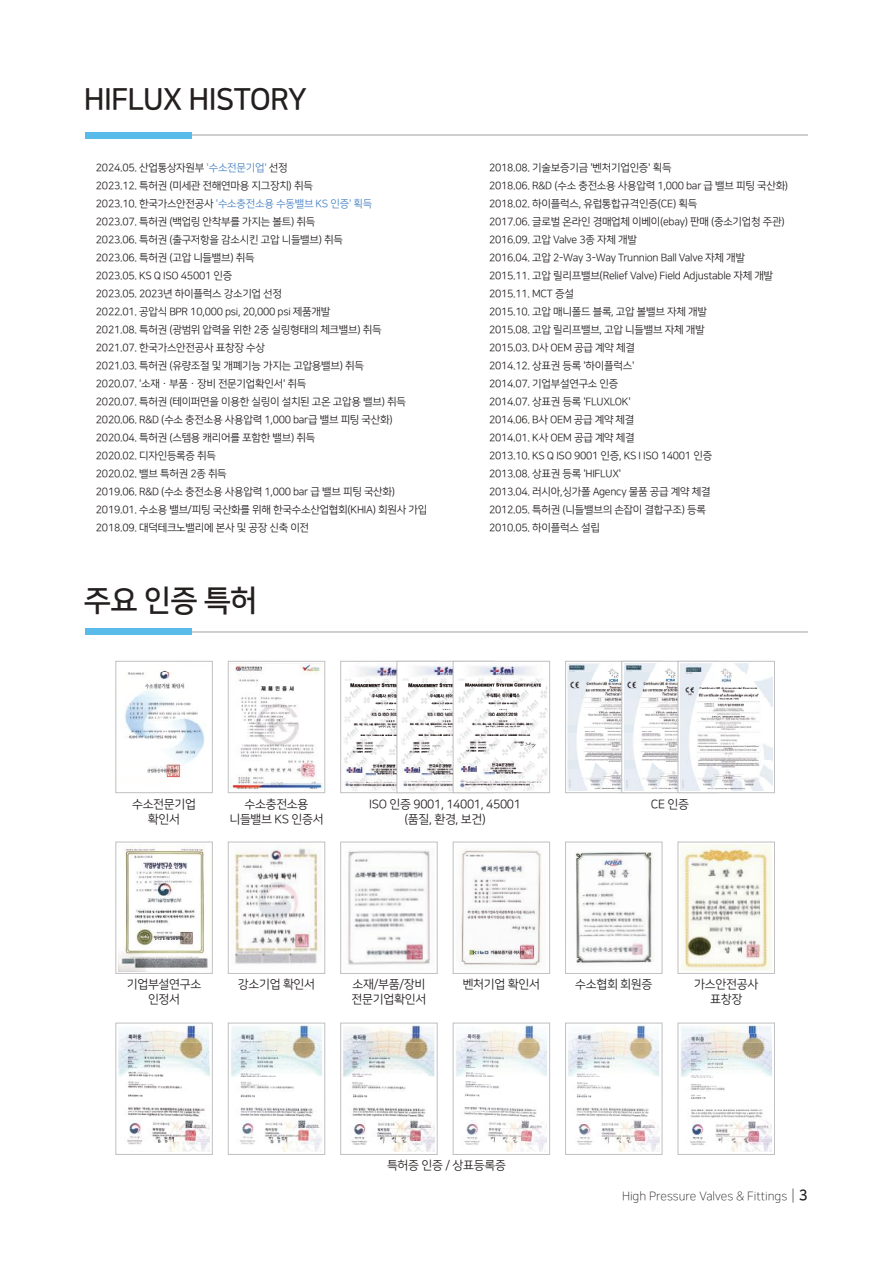
<style>
.page{position:relative;width:893px;height:1263px;background:#fff}
.page>*{position:absolute;margin:0;border:0;box-sizing:border-box;transform-origin:0 0}
.t1{font:30px "Nanum Square B";letter-spacing:-.025em;color:#241f1f}
.t2{font:12px/15px "Nanum Square R";letter-spacing:-.025em;color:#241f1f;text-align:center}
.t3{font:12px "Nanum Square L";color:#241f1f}
.t4{font:10.5px/18px "Nanum Square R";letter-spacing:-.025em;color:#241f1f}
.s1{color:#4982c2}
.s2{font-size:15px}
.s3{font-family:"Nanum Square B";font-size:15px}
</style>
<div class="page">
<hr style="left:186px;top:134px;width:622px;height:2px;background:#c0bfc1">
<div style="left:85px;top:132px;width:106px;height:6px;background:#58bbea"></div>
<hr style="left:186px;top:631px;width:622px;height:2px;background:#c0bfc1">
<div style="left:85px;top:629px;width:106px;height:6px;background:#58bbea"></div>
<div style="left:116px;top:842px;width:97px;height:132px;border:1px solid #c0bfc1"></div>
<img style="left:118px;top:844px;width:90px;height:127px">
<div style="left:453px;top:842px;width:97px;height:132px;border:1px solid #c0bfc1"></div>
<img style="left:461px;top:850px;width:81px;height:117px">
<div style="left:565px;top:1023px;width:97px;height:132px;border:1px solid #c0bfc1"></div>
<img style="left:568px;top:1025px;width:92px;height:127px">
<div style="left:678px;top:1023px;width:97px;height:132px;border:1px solid #c0bfc1"></div>
<img style="left:680px;top:1025px;width:92px;height:127px">
<div style="left:228px;top:842px;width:97px;height:132px;border:1px solid #c0bfc1"></div>
<img style="left:232px;top:848px;width:90px;height:116px">
<div style="left:116px;top:1023px;width:97px;height:132px;border:1px solid #c0bfc1"></div>
<img style="left:118px;top:1025px;width:92px;height:127px">
<div style="left:340px;top:842px;width:97px;height:132px;border:1px solid #c0bfc1"></div>
<img style="left:348px;top:850px;width:82px;height:115px">
<div style="left:228px;top:1023px;width:97px;height:132px;border:1px solid #c0bfc1"></div>
<img style="left:231px;top:1025px;width:91px;height:127px">
<div style="left:340px;top:1023px;width:97px;height:132px;border:1px solid #c0bfc1"></div>
<img style="left:343px;top:1025px;width:92px;height:127px">
<div style="left:565px;top:842px;width:97px;height:132px;border:1px solid #c0bfc1"></div>
<img style="left:575px;top:852px;width:78px;height:111px">
<div style="left:678px;top:842px;width:97px;height:132px;border:1px solid #c0bfc1"></div>
<img style="left:680px;top:844px;width:92px;height:127px">
<div style="left:453px;top:1023px;width:97px;height:132px;border:1px solid #c0bfc1"></div>
<img style="left:456px;top:1025px;width:91px;height:127px">
<div style="left:340px;top:661px;width:97px;height:132px;border:1px solid #c0bfc1"></div>
<img style="left:343px;top:663px;width:54px;height:127px">
<div style="left:397px;top:661px;width:97px;height:132px;border:1px solid #c0bfc1"></div>
<img style="left:399px;top:663px;width:54px;height:127px">
<div style="left:453px;top:661px;width:97px;height:132px;border:1px solid #c0bfc1"></div>
<img style="left:456px;top:663px;width:91px;height:127px">
<div style="left:565px;top:661px;width:97px;height:132px;border:1px solid #c0bfc1"></div>
<img style="left:568px;top:663px;width:53px;height:127px">
<div style="left:621px;top:661px;width:98px;height:132px;border:1px solid #c0bfc1"></div>
<img style="left:624px;top:663px;width:54px;height:127px">
<div style="left:678px;top:661px;width:97px;height:132px;border:1px solid #c0bfc1"></div>
<img style="left:680px;top:663px;width:92px;height:127px">
<div style="left:228px;top:661px;width:97px;height:132px;border:1px solid #c0bfc1"></div>
<img style="left:231px;top:663px;width:91px;height:127px">
<div style="left:116px;top:661px;width:97px;height:132px;border:1px solid #c0bfc1"></div>
<img style="left:125px;top:670px;width:80px;height:108px">
<h1 class="t1" style="left:84px;top:84px;width:224px">HIFLUX HISTORY</h1>
<p class="t4" style="left:96px;top:159px;width:333px">2024.05. 산업통상자원부 <span class="s1">'수소전문기업'</span> 선정<br>2023.12. 특허권 (미세관 전해연마용 지그장치) 취득<br>2023.10. 한국가스안전공사 <span class="s1">'수소충전소용 수동밸브 KS 인증' 획득<br></span>2023.07. 특허권 (백업링 안착부를 가지는 볼트) 취득<br>2023.06. 특허권 (출구저항을 감소시킨 고압 니들밸브) 취득<br>2023.06. 특허권 (고압 니들밸브) 취득<br>2023.05. KS Q ISO 45001 인증<br>2023.05. 2023년 하이플럭스 강소기업 선정<br>2022.01. 공압식 BPR 10,000 psi, 20,000 psi 제품개발<br>2021.08. 특허권 (광범위 압력을 위한 2중 실링형태의 체크밸브) 취득<br>2021.07. 한국가스안전공사 표창장 수상<br>2021.03. 특허권 (유량조절 및 개폐기능 가지는 고압용밸브) 취득<br>2020.07. '소재ㆍ부품ㆍ장비 전문기업확인서' 취득<br>2020.07. 특허권 (테이퍼면을 이용한 실링이 설치된 고온 고압용 밸브) 취득 2020.06. R&amp;D (수소 충전소용 사용압력 1,000 bar급 밸브 피팅 국산화)<br>2020.04. 특허권 (스템용 캐리어를 포함한 밸브) 취득<br>2020.02. 디자인등록증 취득<br>2020.02. 밸브 특허권 2종 취득<br>2019.06. R&amp;D (수소 충전소용 사용압력 1,000 bar 급 밸브 피팅 국산화)<br>2019.01. 수소용 밸브/피팅 국산화를 위해 한국수소산업협회(KHIA) 회원사 가입 2018.09. 대덕테크노밸리에 본사 및 공장 신축 이전</p>
<p class="t4" style="left:489px;top:159px;width:301px">2018.08. 기술보증기금 '벤처기업인증' 획득<br>2018.06. R&amp;D (수소 충전소용 사용압력 1,000 bar 급 밸브 피팅 국산화)<br>2018.02. 하이플럭스, 유럽통합규격인증(CE) 획득<br>2017.06. 글로벌 온라인 경매업체 이베이(ebay) 판매 (중소기업청 주관)<br>2016.09. 고압 Valve 3종 자체 개발<br>2016.04. 고압 2-Way 3-Way Trunnion Ball Valve 자체 개발<br>2015.11. 고압 릴리프밸브(Relief Valve) Field Adjustable 자체 개발<br>2015.11. MCT 증설<br>2015.10. 고압 매니폴드 블록, 고압 볼밸브 자체 개발<br>2015.08. 고압 릴리프밸브, 고압 니들밸브 자체 개발<br>2015.03. D사 OEM 공급 계약 체결<br>2014.12. 상표권 등록 '하이플럭스'<br>2014.07. 기업부설연구소 인증<br>2014.07. 상표권 등록 'FLUXLOK'<br>2014.06. B사 OEM 공급 계약 체결<br>2014.01. K사 OEM 공급 계약 체결<br>2013.10. KS Q ISO 9001 인증, KS I ISO 14001 인증<br>2013.08. 상표권 등록 'HIFLUX'<br>2013.04. 러시아,싱가폴 Agency 물품 공급 계약 체결<br>2012.05. 특허권 (니들밸브의 손잡이 결합구조) 등록<br>2010.05. 하이플럭스 설립</p>
<h1 class="t1" style="left:84px;top:584px;width:175px">주요 인증 특허</h1>
<p class="t2" style="left:132px;top:797px;width:66px">수소전문기업 확인서</p>
<p class="t2" style="left:244px;top:797px;width:66px">수소충전소용</p>
<p class="t2" style="left:651px;top:797px;width:40px">CE 인증</p>
<p class="t2" style="left:229px;top:812px;width:96px">니들밸브 KS 인증서</p>
<p class="t2" style="left:369px;top:797px;width:153px">ISO 인증 9001, 14001, 45001 (품질, 환경, 보건)</p>
<p class="t2" style="left:127px;top:977px;width:76px">기업부설연구소 인정서</p>
<p class="t2" style="left:238px;top:977px;width:79px">강소기업 확인서</p>
<p class="t2" style="left:352px;top:977px;width:76px;text-align:left">소재/부품/장비 전문기업확인서</p>
<p class="t2" style="left:463px;top:977px;width:79px">벤처기업 확인서</p>
<p class="t2" style="left:575px;top:977px;width:79px">수소협회 회원증</p>
<p class="t2" style="left:694px;top:977px;width:66px">가스안전공사 표창장</p>
<p class="t2" style="left:387px;top:1158px;width:120px">특허증 인증 / 상표등록증</p>
<p class="t3" style="left:622px;top:1189px;width:187px">High Pressure Valves &amp; Fittings <span class="s2">|</span> <span class="s3">3</span></p>
</div>
